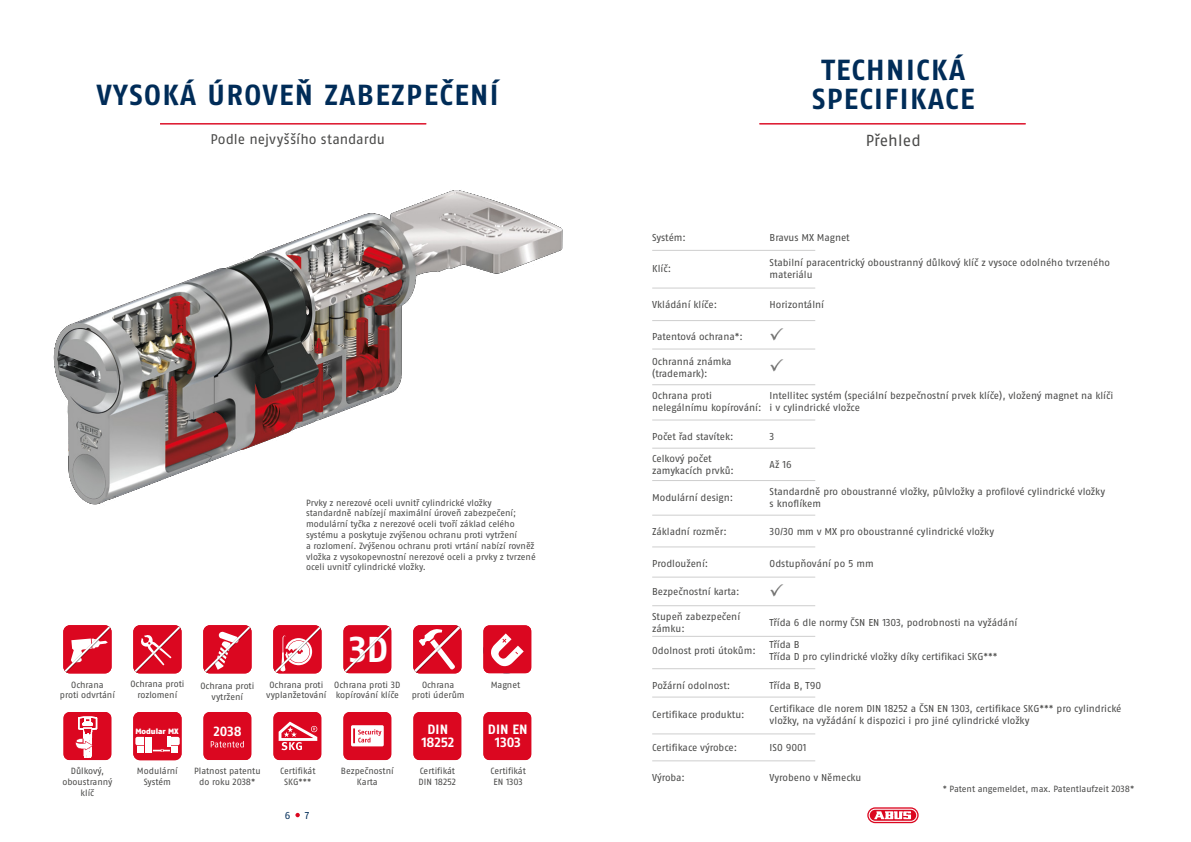
<style>
.page{position:relative;width:1191px;height:842px;background:#fff}
.page>*{position:absolute;margin:0;border:0;box-sizing:border-box;transform-origin:0 0}
.t1{font:700 35.9px "ABUS Fago Pro";color:#fff}
.t2{font:700 29px/29.5px "ABUS Fago Pro";letter-spacing:.05em;color:#002c58;text-align:center}
.t3{font:16px "ABUS Fago Pro";letter-spacing:.005em;color:#4a4a49}
.t4{font:14px "ABUS Fago Pro";color:#4a4a49}
.t5{font:700 13.4px/12.3px "ABUS Fago Pro";letter-spacing:-.005em;color:#fff;text-align:center}
.t6{font:700 13.3px "ABUS Fago Pro";color:#fff}
.t7{font:10px/12px "ABUS Fago Pro";letter-spacing:-.005em;color:#4a4a49}
.t8{font:10px "ABUS Fago Pro";color:#002c58}
.t9{font:9px/10.8px "ABUS Fago Pro";letter-spacing:-.005em;color:#4a4a49;text-align:center}
.t10{font:900 7.7px "ABUS Fago Pro";color:#fff}
</style>
<div class="page">
<img style="left:53px;top:190px;width:510px;height:315px">
<hr style="left:759px;top:123px;width:266px;height:1px;background:#db0720">
<hr style="left:160px;top:123px;width:266px;height:1px;background:#db0720">
<svg style="left:273px;top:712px;width:48px;height:48px;background:#e13348"></svg>
<svg style="left:63px;top:625px;width:49px;height:48px"></svg>
<svg style="left:273px;top:625px;width:48px;height:48px"></svg>
<svg style="left:483px;top:625px;width:48px;height:48px"></svg>
<svg style="left:343px;top:712px;width:48px;height:48px"></svg>
<svg style="left:133px;top:625px;width:48px;height:48px;background:#dd293e"></svg>
<svg style="left:343px;top:625px;width:48px;height:48px;background:#db182f"></svg>
<svg style="left:133px;top:712px;width:48px;height:48px"></svg>
<div style="left:137px;top:746px;width:7px;height:7px;background:#fff"></div>
<div style="left:413px;top:712px;width:48px;height:48px;background:#db0720"></div>
<svg style="left:63px;top:712px;width:49px;height:48px"></svg>
<div style="left:483px;top:712px;width:48px;height:48px;background:#db0720"></div>
<svg style="left:203px;top:625px;width:48px;height:48px;background:#de3246"></svg>
<svg style="left:413px;top:625px;width:48px;height:48px"></svg>
<svg style="left:203px;top:712px;width:48px;height:48px;background:#dc122a"></svg>
<hr style="left:652px;top:250px;width:163px;height:1px;background:#cecece">
<hr style="left:652px;top:288px;width:163px;height:1px;background:#cecece">
<hr style="left:652px;top:320px;width:163px;height:1px;background:#cecece">
<img style="left:770px;top:328px;width:14px;height:13px">
<hr style="left:652px;top:349px;width:163px;height:1px;background:#cecece">
<img style="left:770px;top:359px;width:14px;height:13px">
<hr style="left:652px;top:384px;width:163px;height:1px;background:#cecece">
<hr style="left:652px;top:420px;width:163px;height:1px;background:#cecece">
<hr style="left:652px;top:448px;width:163px;height:1px;background:#cecece">
<hr style="left:652px;top:480px;width:163px;height:1px;background:#cecece">
<hr style="left:652px;top:515px;width:163px;height:1px;background:#cecece">
<hr style="left:652px;top:547px;width:163px;height:1px;background:#cecece">
<hr style="left:652px;top:577px;width:163px;height:1px;background:#cecece">
<img style="left:770px;top:584px;width:14px;height:13px">
<hr style="left:652px;top:605px;width:163px;height:1px;background:#cecece">
<hr style="left:652px;top:636px;width:163px;height:1px;background:#cecece">
<hr style="left:652px;top:668px;width:163px;height:1px;background:#cecece">
<hr style="left:652px;top:697px;width:163px;height:1px;background:#cecece">
<hr style="left:652px;top:733px;width:163px;height:1px;background:#cecece">
<hr style="left:652px;top:760px;width:163px;height:1px;background:#cecece">
<svg style="left:867px;top:807px;width:51px;height:16px"></svg>
<svg style="left:868px;top:809px;width:49px;height:13px"></svg>
<svg style="left:295px;top:813px;width:5px;height:4px"></svg>
<h2 class="t2" style="left:97px;top:80px;width:403px">VYSOKÁ ÚROVEŇ ZABEZPEČENÍ</h2>
<h3 class="t4" style="left:210px;top:131px;width:176px">Podle nejvyššího standardu</h3>
<p class="t9" style="left:306px;top:497px;width:231px;text-align:left">Prvky z nerezové oceli uvnitř cylindrické vložky standardně nabízejí maximální úroveň zabezpečení; modulární tyčka z nerezové oceli tvoří základ celého systému a poskytuje zvýšenou ochranu proti vytržení<br>a rozlomení. Zvýšenou ochranu proti vrtání nabízí rovněž vložka z vysokopevnostní nerezové oceli a prvky z tvrzené oceli uvnitř cylindrické vložky.</p>
<h1 class="t1" style="left:349px;top:628px;width:41px">3D</h1>
<p class="t9" style="left:130px;top:679px;width:55px">Ochrana proti rozlomení</p>
<p class="t9" style="left:334px;top:679px;width:68px;text-align:left">Ochrana proti 3D kopírování klíče</p>
<p class="t9" style="left:60px;top:679px;width:57px">Ochrana<br>proti odvrtání</p>
<p class="t9" style="left:266px;top:679px;width:62px">Ochrana proti vyplanžetování</p>
<p class="t9" style="left:490px;top:679px;width:31px">Magnet</p>
<p class="t9" style="left:200px;top:680px;width:55px">Ochrana proti vytržení</p>
<p class="t9" style="left:412px;top:679px;width:54px">Ochrana proti úderům</p>
<p class="t10" style="left:135px;top:726px;width:45px">Modular MX</p>
<h3 class="t5" style="left:421px;top:723px;width:35px">DIN<br>18252</h3>
<h3 class="t5" style="left:488px;top:723px;width:41px">DIN EN<br>1303</h3>
<h3 class="t6" style="left:214px;top:723px;width:30px">2038</h3>
<p class="t9" style="left:62px;top:766px;width:51px">Důlkový, oboustranný klíč</p>
<p class="t9" style="left:490px;top:766px;width:37px">Certifikát<br>EN 1303</p>
<p class="t9" style="left:137px;top:766px;width:42px">Modulární<br>Systém</p>
<p class="t9" style="left:418px;top:766px;width:39px;text-align:left">Certifikát<br>DIN 18252</p>
<p class="t9" style="left:280px;top:766px;width:37px">Certifikát<br>SKG***</p>
<p class="t9" style="left:341px;top:766px;width:54px">Bezpečnostní<br>Karta</p>
<p class="t9" style="left:194px;top:766px;width:68px">Platnost patentu do roku 2038*</p>
<p class="t8" style="left:285px;top:809px;width:7px">6</p>
<p class="t8" style="left:305px;top:809px;width:6px">7</p>
<h2 class="t2" style="left:812px;top:55px;width:164px">TECHNICKÁ<br>SPECIFIKACE</h2>
<h3 class="t3" style="left:865px;top:131px;width:57px">Přehled</h3>
<p class="t7" style="left:652px;top:231px;width:35px">Systém:</p>
<p class="t7" style="left:769px;top:231px;width:82px">Bravus MX Magnet</p>
<p class="t7" style="left:652px;top:262px;width:20px">Klíč:</p>
<p class="t7" style="left:769px;top:256px;width:342px">Stabilní paracentrický oboustranný důlkový klíč z vysoce odolného tvrzeného materiálu</p>
<p class="t7" style="left:652px;top:298px;width:66px">Vkládání klíče:</p>
<p class="t7" style="left:769px;top:298px;width:56px">Horizontální</p>
<p class="t7" style="left:652px;top:330px;width:92px">Patentová ochrana*:</p>
<p class="t7" style="left:652px;top:355px;width:81px">Ochranná známka (trademark):</p>
<p class="t7" style="left:652px;top:390px;width:111px">Ochrana proti nelegálnímu kopírování:</p>
<p class="t7" style="left:769px;top:390px;width:345px">Intellitec systém (speciální bezpečnostní prvek klíče), vložený magnet na klíči i v cylindrické vložce</p>
<p class="t7" style="left:652px;top:430px;width:83px">Počet řad stavítek:</p>
<p class="t7" style="left:769px;top:430px;width:6px">3</p>
<p class="t7" style="left:652px;top:452px;width:83px">Celkový počet zamykacích prvků:</p>
<p class="t7" style="left:769px;top:458px;width:24px">Až 16</p>
<p class="t7" style="left:652px;top:491px;width:82px">Modulární design:</p>
<p class="t7" style="left:769px;top:485px;width:337px">Standardně pro oboustranné vložky, půlvložky a profilové cylindrické vložky s knoflíkem</p>
<p class="t7" style="left:652px;top:525px;width:76px">Základní rozměr:</p>
<p class="t7" style="left:769px;top:525px;width:226px">30/30 mm v MX pro oboustranné cylindrické vložky</p>
<p class="t7" style="left:652px;top:557px;width:58px">Prodloužení:</p>
<p class="t7" style="left:769px;top:557px;width:106px">Odstupňování po 5 mm</p>
<p class="t7" style="left:652px;top:586px;width:89px">Bezpečnostní karta:</p>
<p class="t7" style="left:652px;top:610px;width:89px">Stupeň zabezpečení zámku:</p>
<p class="t7" style="left:769px;top:616px;width:249px">Třída 6 dle normy ČSN EN 1303, podrobnosti na vyžádání</p>
<p class="t7" style="left:652px;top:645px;width:105px">Odolnost proti útokům:</p>
<p class="t7" style="left:769px;top:639px;width:229px">Třída B<br>Třída D pro cylindrické vložky díky certifikaci SKG***</p>
<p class="t7" style="left:652px;top:679px;width:80px">Požární odolnost:</p>
<p class="t7" style="left:769px;top:679px;width:53px">Třída B, T90</p>
<p class="t7" style="left:652px;top:708px;width:94px">Certifikace produktu:</p>
<p class="t7" style="left:769px;top:702px;width:353px">Certifikace dle norem DIN 18252 a ČSN EN 1303, certifikace SKG*** pro cylindrické vložky, na vyžádání k dispozici i pro jiné cylindrické vložky</p>
<p class="t7" style="left:652px;top:742px;width:87px">Certifikace výrobce:</p>
<p class="t7" style="left:769px;top:742px;width:38px">ISO 9001</p>
<p class="t7" style="left:652px;top:771px;width:34px">Výroba:</p>
<p class="t7" style="left:769px;top:771px;width:93px">Vyrobeno v Německu</p>
<p class="t9" style="left:943px;top:784px;width:193px">* Patent angemeldet, max. Patentlaufzeit 2038*</p>
</div>
